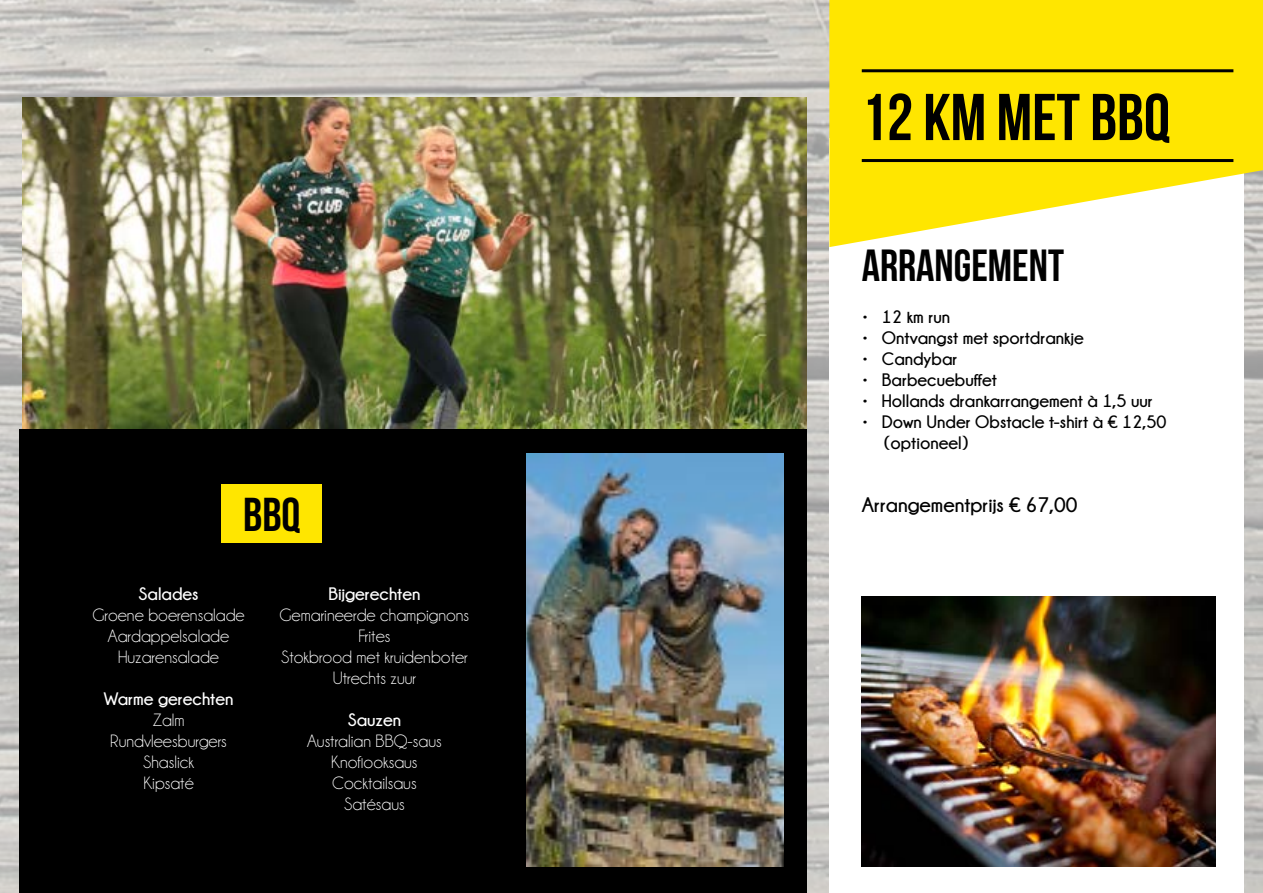
<style>
.page{position:relative;width:1263px;height:893px;background:#fff}
.page>*{position:absolute;margin:0;border:0;box-sizing:border-box;transform-origin:0 0}
.t1{font:66px "Bebas Neue";color:#000}
.t2{font:47.55px "Bebas Neue";color:#000}
.t3{font:45px "Bebas Neue";color:#000}
.t4{font:700 21px "Champagne&Limousines";color:#000}
.t5{font:18px/21px "Champagne&Limousines";color:#fff;text-align:center}
.t6{font:700 18px/21px "Champagne&Limousines";color:#000}
.t7{font:700 18px "Champagne&Limousines";color:#fff}
</style>
<div class="page">
<img style="left:0;top:0;width:1263px;height:893px">
<img style="left:23px;top:98px;width:784px;height:331px">
<div style="left:829px;top:138px;width:415px;height:755px;background:#fff"></div>
<div style="left:19px;top:429px;width:788px;height:464px;background:#000"></div>
<svg style="left:829px;top:0;width:434px;height:247px;background:#fde827"></svg>
<img style="left:862px;top:596px;width:353px;height:270px">
<hr style="left:862px;top:69px;width:371px;height:3px;background:#000">
<hr style="left:862px;top:159px;width:371px;height:3px;background:#000">
<img style="left:527px;top:453px;width:256px;height:413px">
<div style="left:221px;top:484px;width:101px;height:59px;background:#ffe600"></div>
<h2 class="t2" style="left:243px;top:488px;width:59px">BBQ</h2>
<p class="t7" style="left:139px;top:584px;width:61px">Salades</p>
<p class="t5" style="left:93px;top:605px;width:154px">Groene boerensalade<br>Aardappelsalade<br>Huzarensalade</p>
<p class="t7" style="left:104px;top:689px;width:131px">Warme gerechten</p>
<p class="t5" style="left:110px;top:710px;width:118px">Zalm<br>Rundvleesburgers<br>Shaslick<br>Kipsaté</p>
<p class="t7" style="left:328px;top:584px;width:94px">Bijgerechten</p>
<p class="t5" style="left:280px;top:605px;width:191px">Gemarineerde champignons<br>Frites<br>Stokbrood met kruidenboter<br>Utrechts zuur</p>
<p class="t7" style="left:348px;top:710px;width:55px">Sauzen</p>
<p class="t5" style="left:307px;top:731px;width:136px">Australian BBQ-saus<br>Knoflooksaus<br>Cocktailsaus<br>Satésaus</p>
<h1 class="t1" style="left:861px;top:81px;width:311px">12 KM MET BBQ</h1>
<h3 class="t3" style="left:862px;top:241px;width:204px">ARRANGEMENT</h3>
<p class="t6" style="left:862px;top:306px;width:90px">• 12 km run</p>
<p class="t6" style="left:862px;top:327px;width:224px">• Ontvangst met sportdrankje</p>
<p class="t6" style="left:862px;top:348px;width:97px">• Candybar</p>
<p class="t6" style="left:862px;top:369px;width:137px">• Barbecuebuffet</p>
<p class="t6" style="left:862px;top:390px;width:293px">• Hollands drankarrangement à 1,5 uur</p>
<p class="t6" style="left:884px;top:411px;width:284px;text-indent:-22px">• Down Under Obstacle t-shirt à € 12,50 (optioneel)</p>
<p class="t4" style="left:862px;top:493px;width:217px">Arrangementprijs € 67,00</p>
</div>
